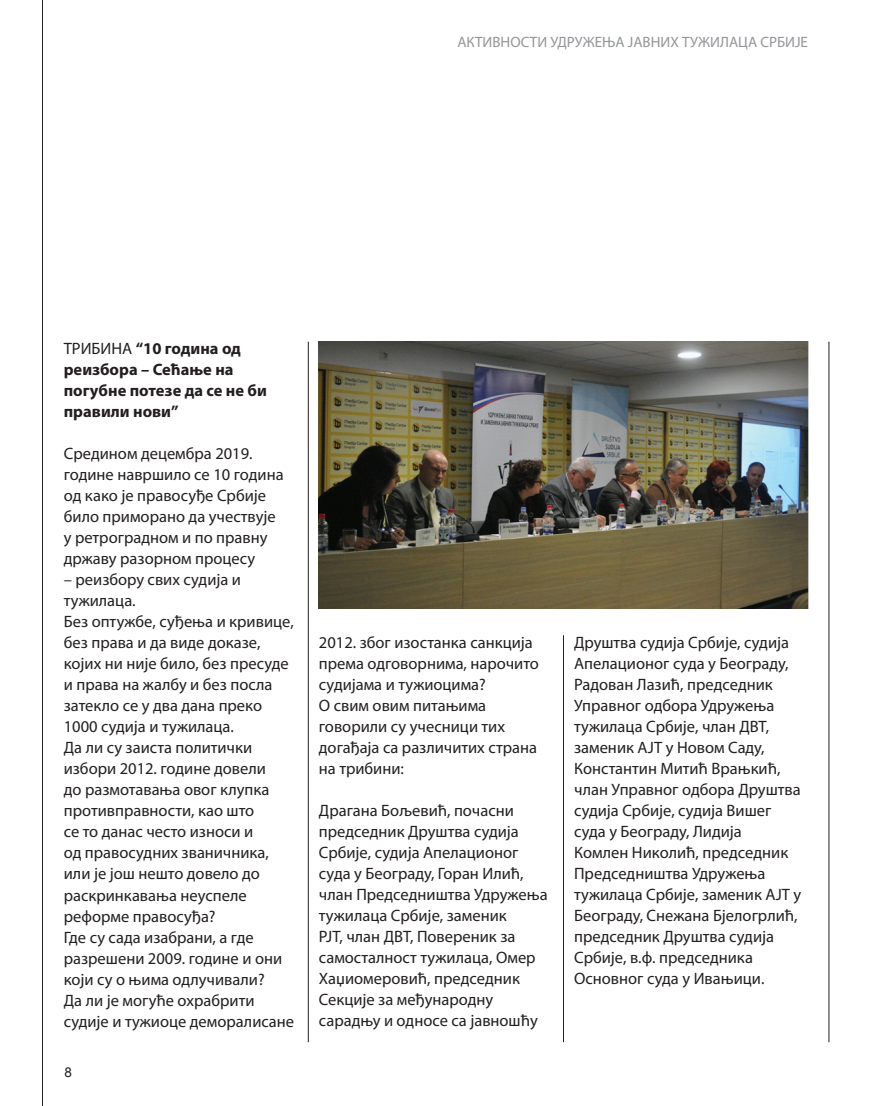
<style>
.page{position:relative;width:893px;height:1106px;background:#fff}
.page>*{position:absolute;margin:0;border:0;box-sizing:border-box;transform-origin:0 0}
.t1{font:16.5px/21px "Myriad Pro";color:#231f20}
.t2{font:700 16.5px/21px "Myriad Pro";color:#231f20}
.t3{font:15px "Myriad Pro";color:#939598}
.t4{font:13.5px "Arial";color:#231f20}
.s1{font-weight:400}
</style>
<div class="page">
<hr style="left:42px;top:0;width:1px;height:1106px;background:#231f20">
<hr style="left:829px;top:342px;width:1px;height:700px;background:#231f20">
<hr style="left:308px;top:342px;width:1px;height:700px;background:#231f20">
<hr style="left:563px;top:635px;width:1px;height:407px;background:#231f20">
<img style="left:319px;top:342px;width:489px;height:266px">
<p class="t3" style="left:457px;top:32px;width:352px">АКТИВНОСТИ УДРУЖЕЊА ЈАВНИХ ТУЖИЛАЦА СРБИЈЕ</p>
<p class="t2" style="left:64px;top:337px;width:205px"><span class="s1">ТРИБИНА</span> “10 година од реизбора – Сећање на погубне потезе да се не би правили нови”</p>
<p class="t1" style="left:64px;top:443px;width:221px">Средином децембра 2019. године навршило се 10 година од како је правосуђе Србије било приморано да учествује у ретроградном и по правну државу разорном процесу</p>
<p class="t1" style="left:64px;top:569px;width:232px">– реизбору свих судија и тужилаца.<br>Без оптужбе, суђења и кривице, без права и да виде доказе, којих ни није било, без пресуде и права на жалбу и без посла затекло се у два дана преко<br>1000 судија и тужилаца.<br>Да ли су заиста политички избори 2012. године довели<br>до размотавања овог клупка противправности, као што<br>се то данас често износи и<br>од правосудних званичника, или је још нешто довело до раскринкавања неуспеле реформе правосуђа?<br>Где су сада изабрани, а где разрешени 2009. године и они који су о њима одлучивали?<br>Да ли је могуће охрабрити судије и тужиоце деморалисане</p>
<p class="t4" style="left:64px;top:1063px;width:9px">8</p>
<p class="t1" style="left:319px;top:631px;width:221px">2012. због изостанка санкција према одговорнима, нарочито судијама и тужиоцима?<br>О свим овим питањима говорили су учесници тих догађаја са различитих страна на трибини:</p>
<p class="t1" style="left:319px;top:799px;width:230px">Драгана Бољевић, почасни председник Друштва судија<br>Србије, судија Апелационог суда у Београду, Горан Илић, члан Председништва Удружења тужилаца Србије, заменик<br>РЈТ, члан ДВТ, Повереник за самосталност тужилаца, Омер<br>Хаџиомеровић, председник<br>Секције за међународну сарадњу и односе са јавношћу</p>
<p class="t1" style="left:574px;top:631px;width:229px">Друштва судија Србије, судија<br>Апелационог суда у Београду,<br>Радован Лазић, председник<br>Управног одбора Удружења тужилаца Србије, члан ДВТ, заменик АЈТ у Новом Саду,<br>Константин Митић Врањкић, члан Управног одбора Друштва судија Србије, судија Вишег суда у Београду, Лидија<br>Комлен Николић, председник<br>Председништва Удружења тужилаца Србије, заменик АЈТ у<br>Београду, Снежана Бјелогрлић, председник Друштва судија<br>Србије, в.ф. председника<br>Основног суда у Ивањици.</p>
</div>
